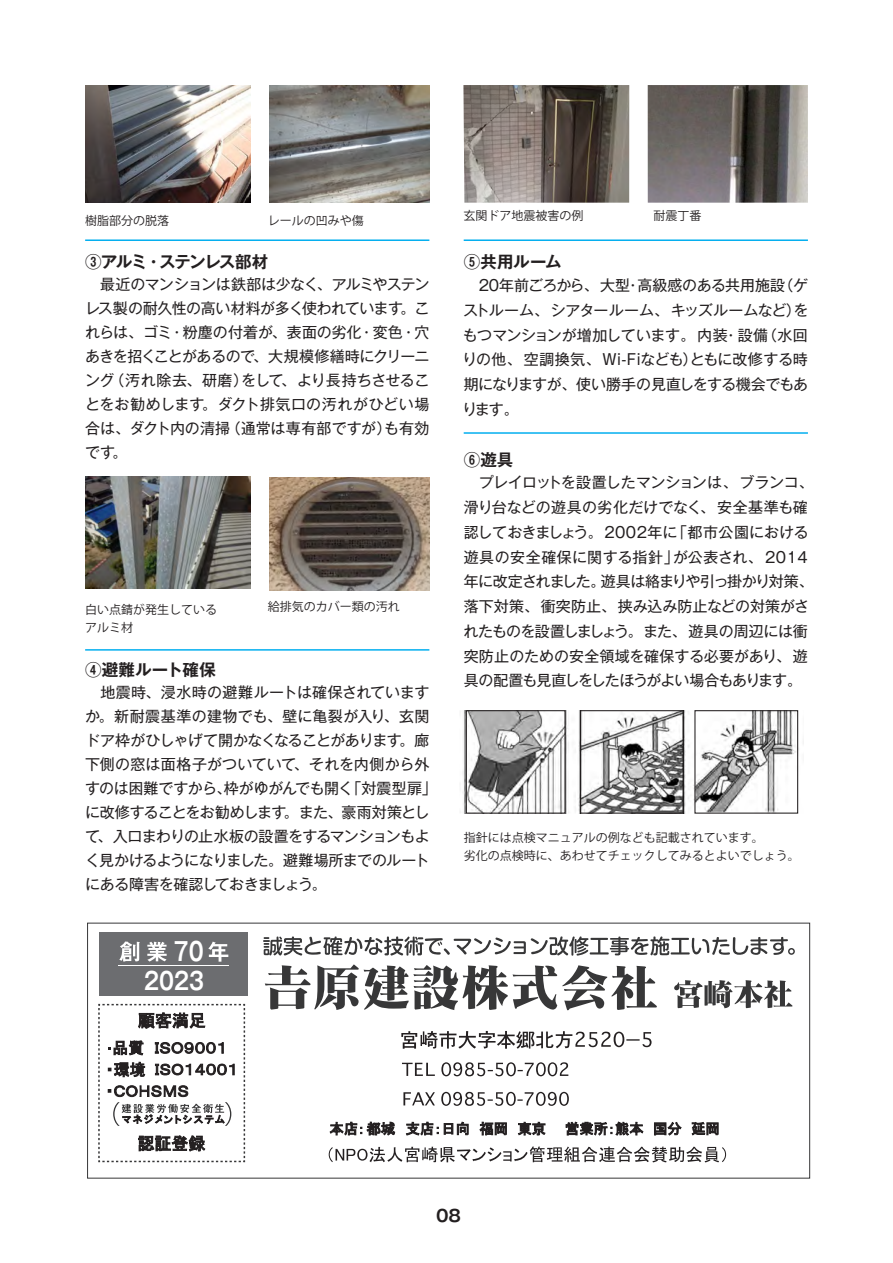
<style>
.page{position:relative;width:893px;height:1263px;background:#fff}
.page>*{position:absolute;margin:0;border:0;box-sizing:border-box;transform-origin:0 0}
.t1{font:700 25.2px "Gothic MB101 Pr 5 De";color:#fff;scale:.78 1}
.t2{font:700 24px "Gothic MB101 Pr 5 De";color:#fff;scale:.82 1}
.t3{font:700 16.5px "Gothic MB101 Pro De";letter-spacing:-.075em;color:#231f20}
.t4{font:700 16.5px "Gothic MB101 Pro De";letter-spacing:-.015em;color:#231f20}
.t5{font:700 16.5px "Gothic MB101 Pro De";letter-spacing:.015em;color:#231f20}
.t6{font:16.5px "Gothic MB101 De B";color:#231f20}
.t7{font:15px/24px "Gothic MB101 Pro";letter-spacing:-.015em;color:#231f20;text-align:justify}
.t8{font:12px/18px "Koz Go Pro";color:#231f20}
</style>
<div class="page">
<img style="left:463px;top:85px;width:166px;height:118px">
<img style="left:648px;top:85px;width:160px;height:118px">
<img style="left:85px;top:85px;width:166px;height:118px">
<img style="left:269px;top:85px;width:160px;height:118px">
<img style="left:85px;top:476px;width:166px;height:113px">
<img style="left:269px;top:478px;width:160px;height:112px">
<img style="left:463px;top:710px;width:341px;height:104px">
<hr style="left:85px;top:239px;width:344px;height:2px;background:#00aeef">
<hr style="left:464px;top:239px;width:344px;height:2px;background:#00aeef">
<hr style="left:464px;top:432px;width:344px;height:2px;background:#00aeef">
<hr style="left:85px;top:649px;width:344px;height:2px;background:#00aeef">
<svg style="left:329px;top:1122px;width:397px;height:40px"></svg>
<div style="left:99px;top:933px;width:149px;height:63px;background:#6c6d70"></div>
<hr style="left:118px;top:965px;width:111px;height:1px;background:#fff">
<svg style="left:263px;top:936px;width:532px;height:20px"></svg>
<svg style="left:674px;top:980px;width:118px;height:28px"></svg>
<svg style="left:97px;top:1003px;width:149px;height:176px"></svg>
<svg style="left:401px;top:1031px;width:251px;height:18px"></svg>
<svg style="left:441px;top:1062px;width:127px;height:14px"></svg>
<svg style="left:403px;top:1092px;width:166px;height:14px"></svg>
<svg style="left:402px;top:1063px;width:33px;height:13px"></svg>
<svg style="left:265px;top:964px;width:392px;height:46px"></svg>
<svg style="left:119px;top:941px;width:21px;height:20px"></svg>
<svg style="left:147px;top:942px;width:20px;height:19px"></svg>
<svg style="left:208px;top:941px;width:20px;height:21px"></svg>
<div style="left:466px;top:710px;width:100px;height:104px;border:1px solid #231f20"></div>
<div style="left:580px;top:710px;width:104px;height:104px;border:1px solid #231f20"></div>
<div style="left:694px;top:710px;width:104px;height:104px;border:1px solid #231f20"></div>
<p class="t8" style="left:85px;top:211px;width:85px">樹脂部分の脱落</p>
<p class="t8" style="left:268px;top:211px;width:97px">レールの凹みや傷</p>
<p class="t8" style="left:463px;top:207px;width:121px">玄関ドア地震被害の例</p>
<p class="t8" style="left:654px;top:207px;width:49px">耐震丁番</p>
<p class="t3" style="left:85px;top:248px;width:185px">③アルミ・ステンレス部材</p>
<p class="t7" style="left:85px;top:270px;width:346px">　最近のマンションは鉄部は少なく、アルミやステンレス製の耐久性の高い材料が多く使われています。これらは、ゴミ・粉塵の付着が、表面の劣化・変色・穴あきを招くことがあるので、大規模修繕時にクリーニング（汚れ除去、研磨）をして、より長持ちさせることをお勧めします。ダクト排気口の汚れがひどい場合は、ダクト内の清掃（通常は専有部ですが）も有効です。</p>
<p class="t8" style="left:85px;top:601px;width:133px">白い点錆が発生しているアルミ材</p>
<p class="t8" style="left:268px;top:598px;width:133px">給排気のカバー類の汚れ</p>
<p class="t5" style="left:85px;top:656px;width:132px">④避難ルート確保</p>
<p class="t7" style="left:85px;top:678px;width:353px;text-align:left">　地震時、浸水時の避難ルートは確保されていますか。新耐震基準の建物でも、壁に亀裂が入り、玄関ドア枠がひしゃげて開かなくなることがあります。廊下側の窓は面格子がついていて、それを内側から外すのは困難ですから、枠がゆがんでも開く「対震型扉」に改修することをお勧めします。また、豪雨対策として、入口まわりの止水板の設置をするマンションもよく見かけるようになりました。避難場所までのルートにある障害を確認しておきましょう。</p>
<h1 class="t1" style="left:174px;top:930px;width:40px">70</h1>
<h2 class="t2" style="left:144px;top:961px;width:75px">2023</h2>
<p class="t4" style="left:464px;top:248px;width:99px">⑤共用ルーム</p>
<p class="t7" style="left:462px;top:271px;width:348px;line-height:24.8px">　20年前ごろから、大型・高級感のある共用施設（ゲストルーム、シアタールーム、キッズルームなど）をもつマンションが増加しています。内装・設備（水回りの他、空調換気、Wi-Fiなども）ともに改修する時期になりますが、使い勝手の見直しをする機会でもあります。</p>
<p class="t4" style="left:464px;top:446px;width:51px">⑥遊具</p>
<p class="t7" style="left:463px;top:468px;width:352px;line-height:24.8px;text-align:left">　プレイロットを設置したマンションは、ブランコ、滑り台などの遊具の劣化だけでなく、安全基準も確認しておきましょう。2002年に「都市公園における遊具の安全確保に関する指針」が公表され、2014年に改定されました。遊具は絡まりや引っ掛かり対策、落下対策、衝突防止、挟み込み防止などの対策がされたものを設置しましょう。また、遊具の周辺には衝突防止のための安全領域を確保する必要があり、遊具の配置も見直しをしたほうがよい場合もあります。</p>
<p class="t8" style="left:464px;top:829px;width:338px">指針には点検マニュアルの例なども記載されています。<br>劣化の点検時に、あわせてチェックしてみるとよいでしょう。</p>
<p class="t6" style="left:436px;top:1204px;width:27px">08</p>
</div>
